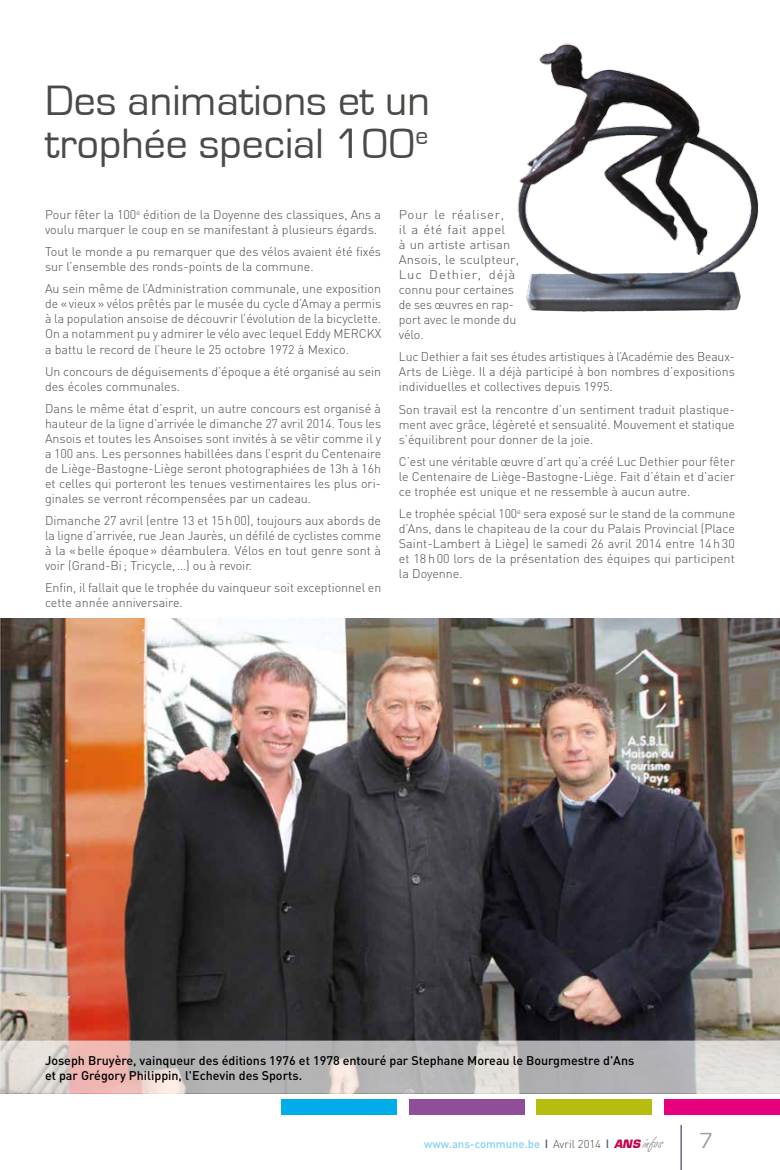
<style>
.page{position:relative;width:780px;height:1170px;background:#fff}
.page>*{position:absolute;margin:0;border:0;box-sizing:border-box;transform-origin:0 0}
.t1{font:43.75px/43.8px "Eurostile";color:#4a4a49}
.t2{font:22.5px "Eurostile";color:#9d9d9c}
.t3{font:300 12.5px/15px "DIN";color:#4a4a49;text-align:justify}
.t4{font:300 12.5px/15px "DIN";color:#4a4a49;scale:1.05 1}
.t5{font:500 12.5px/15px "DIN";color:#000}
.t6{font:500 11.25px "DIN";color:#83d0f5}
.s1{font-family:"Eurostile";font-weight:700;color:#585c7a}
.s2{font-weight:300;color:#4a4a49}
.s3{font-family:"Eurostile";font-weight:700;font-style:italic;color:#c6014a}
.s4{font-family:"Freestyle Script";font-weight:400;font-size:17.5px;color:#9d9d9c}
</style>
<div class="page">
<img style="left:0;top:618px;width:780px;height:422px">
<svg style="left:0;top:1040px;width:780px;height:53px;fill:#b6b5b5"></svg>
<hr style="left:680px;top:1124px;width:1px;height:45px;background:#464d6d">
<img style="left:517px;top:43px;width:242px;height:269px">
<div style="left:536px;top:1098px;width:116px;height:16px;background:#b5be0e"></div>
<div style="left:409px;top:1098px;width:115px;height:16px;background:#904e99"></div>
<div style="left:281px;top:1098px;width:116px;height:16px;background:#00ace9"></div>
<div style="left:664px;top:1098px;width:116px;height:16px;background:#e6007d"></div>
<h1 class="t1" style="left:45px;top:79px;width:386px">Des animations et un trophée special 100<sup>e</sup></h1>
<p class="t3" style="left:45px;top:207px;width:337px">Pour fêter la 100<sup>e</sup> édition de la Doyenne des classiques, Ans a voulu marquer le coup en se manifestant à plusieurs égards.</p>
<p class="t3" style="left:45px;top:244px;width:337px">Tout le monde a pu remarquer que des vélos avaient été fixés sur l’ensemble des ronds-points de la commune.</p>
<p class="t3" style="left:45px;top:281px;width:338px">Au sein même de l’Administration communale, une exposition de «vieux» vélos prêtés par le musée du cycle d’Amay a permis à la population ansoise de découvrir l’évolution de la bicyclette.<br>On a notamment pu y admirer le vélo avec lequel Eddy MERCKX a battu le record de l’heure le 25 octobre 1972 à Mexico.</p>
<p class="t3" style="left:45px;top:363px;width:338px">Un concours de déguisements d’époque a été organisé au sein des écoles communales.</p>
<p class="t3" style="left:45px;top:400px;width:338px">Dans le même état d’esprit, un autre concours est organisé à hauteur de la ligne d’arrivée le dimanche 27 avril 2014. Tous les Ansois et toutes les Ansoises sont invités à se vêtir comme il y a 100 ans. Les personnes habillées dans l’esprit du Centenaire de Liège-Bastogne-Liège seront photographiées de 13h à 16h et celles qui porteront les tenues vestimentaires les plus ori&shy;ginales se verront récompensées par un cadeau.</p>
<p class="t3" style="left:45px;top:512px;width:337px">Dimanche 27 avril (entre 13 et 15h00), toujours aux abords de la ligne d’arrivée, rue Jean Jaurès, un défilé de cyclistes comme à la «belle époque» déambulera. Vélos en tout genre sont à voir (Grand-Bi; Tricycle,…) ou à revoir.</p>
<p class="t3" style="left:45px;top:580px;width:338px">Enfin, il fallait que le trophée du vainqueur soit exceptionnel en cette année anniversaire.</p>
<p class="t4" style="left:399px;top:207px;width:116px">Pour le réaliser,<br>il a été fait appel<br>à un artiste artisan<br>Ansois, le sculpteur,<br>Luc Dethier, déjà connu pour certaines de ses œuvres en rap&shy;port avec le monde du vélo.</p>
<p class="t3" style="left:399px;top:349px;width:338px">Luc Dethier a fait ses études artistiques à l’Académie des Beaux-Arts de Liège. Il a déjà participé à bon nombres d’expositions individuelles et collectives depuis 1995.</p>
<p class="t3" style="left:399px;top:401px;width:337px">Son travail est la rencontre d’un sentiment traduit plastique&shy;ment avec grâce, légèreté et sensualité. Mouvement et statique s’équilibrent pour donner de la joie.</p>
<p class="t3" style="left:399px;top:453px;width:338px">C’est une véritable œuvre d’art qu’a créé Luc Dethier pour fêter le Centenaire de Liège-Bastogne-Liège. Fait d’étain et d’acier ce trophée est unique et ne ressemble à aucun autre.</p>
<p class="t3" style="left:399px;top:505px;width:338px">Le trophée spécial 100<sup>e</sup> sera exposé sur le stand de la commune d’Ans, dans le chapiteau de la cour du Palais Provincial (Place Saint-Lambert à Liège) le samedi 26 avril 2014 entre 14h30 et 18h00 lors de la présentation des équipes qui participent la Doyenne.</p>
<p class="t5" style="left:45px;top:1052px;width:591px">Joseph Bruyère, vainqueur des éditions 1976 et 1978 entouré par Stephane Moreau le Bourgmestre d'Ans et par Grégory Philippin, l'Echevin des Sports.</p>
<p class="t6" style="left:424px;top:1136px;width:240px">www.ans-commune.be <span class="s1">|</span> <span class="s2">Avril 2014</span> <span class="s1">|</span> <span class="s3">ANS</span> <span class="s4">infos</span></p>
<h2 class="t2" style="left:699px;top:1128px;width:15px">7</h2>
</div>
